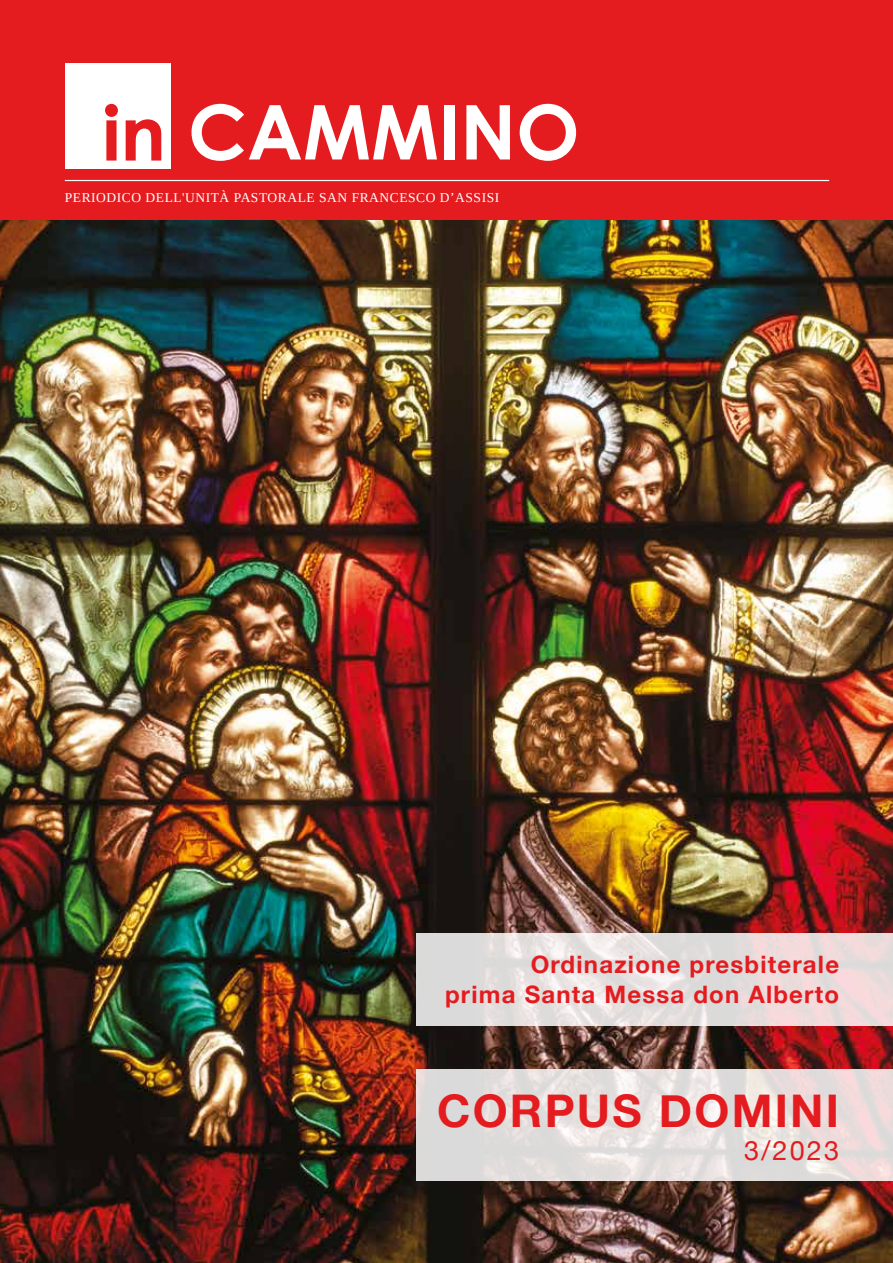
<style>
.page{position:relative;width:893px;height:1263px;background:#fff}
.page>*{position:absolute;margin:0;border:0;box-sizing:border-box;transform-origin:0 0}
.t1{font:700 75.6px "Century Gothic";color:#fff}
.t2{font:700 45px "Helvetica Neue";letter-spacing:.05em;color:#e41c20}
.t3{font:27px "Helvetica Neue";color:#e41c20}
.t4{font:700 24px/30px "Helvetica Neue";letter-spacing:.05em;color:#e41c20;text-align:right}
.t5{font:13.5px "Tinos";letter-spacing:.04em;color:#fff}
.s1{color:#e41c20}
</style>
<div class="page">
<img style="left:0;top:219px;width:893px;height:1044px">
<div style="left:0;top:0;width:893px;height:219px;background:#e41c20"></div>
<div style="left:65px;top:64px;width:105px;height:105px;background:#fff"></div>
<hr style="left:65px;top:180px;width:764px;height:1px;background:#fff">
<svg style="left:416px;top:1069px;width:477px;height:112px;background:#e5dfde"></svg>
<svg style="left:416px;top:933px;width:477px;height:93px;background:#e5dddd"></svg>
<h1 class="t1" style="left:102px;top:84px;width:479px"><span class="s1">in</span> CAMMINO</h1>
<p class="t5" style="left:65px;top:189px;width:436px">PERIODICO DELL'UNITÀ PASTORALE SAN FRANCESCO D’ASSISI</p>
<h3 class="t4" style="left:445px;top:950px;width:395px">Ordinazione presbiterale<br>prima Santa Messa don Alberto</h3>
<h2 class="t2" style="left:437px;top:1076px;width:403px">CORPUS DOMINI</h2>
<h3 class="t3" style="left:744px;top:1131px;width:96px">3/2023</h3>
</div>
